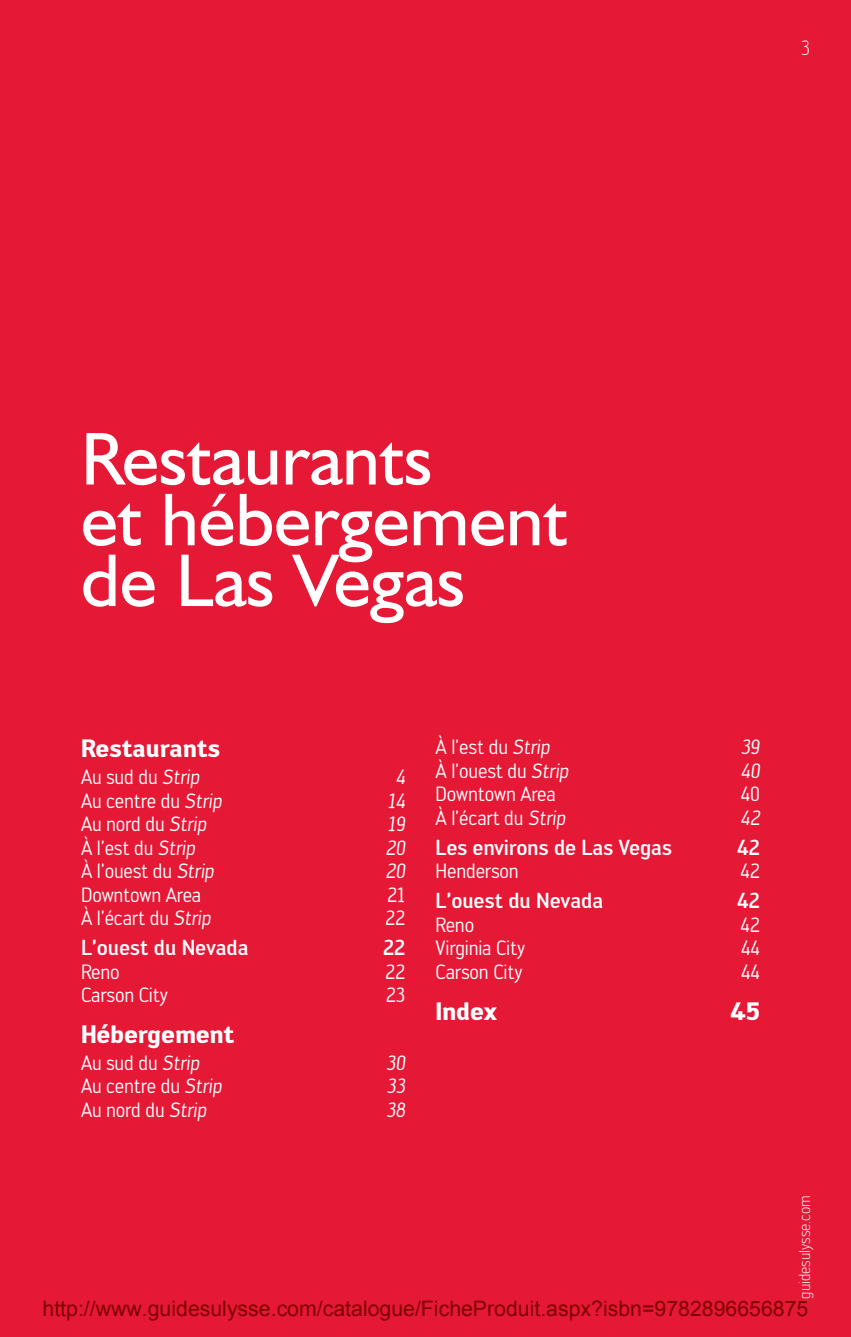
<style>
.page{position:relative;width:851px;height:1337px;background:#fff}
.page>*{position:absolute;margin:0;border:0;box-sizing:border-box;transform-origin:0 0}
.t1{font:75.15px/60.8px "Humanist 521 BT";color:#fff}
.t2{font:700 24.75px "Engel";letter-spacing:-.01em;color:#fff;scale:.95 1}
.t3{font:21.38px "Arial";color:#800000}
.t4{font:500 21.38px "Engel";letter-spacing:-.01em;color:#fff;scale:.95 1}
.t5{font:20.25px "Engel";letter-spacing:-.01em;color:#fff;scale:.95 1}
.t6{font:300 20.25px "Engel";color:#fff;scale:.9 1}
.t7{font:300 15.75px "Engel";color:#fff;scale:.95 1}
</style>
<div class="page">
<div style="left:0;top:0;width:850px;height:1336px;background:#e51836"></div>
<p class="t6" style="left:801px;top:36px;width:11px">3</p>
<h1 class="t1" style="left:81px;top:427px;width:488px">Restaurants<br>et hébergement de Las Vegas</h1>
<p class="t2" style="left:81px;top:733px;width:148px">Restaurants</p>
<p class="t5" style="left:81px;top:765px;width:129px">Au sud du Strip</p>
<p class="t5" style="left:395px;top:765px;width:15px">4</p>
<p class="t5" style="left:81px;top:789px;width:153px">Au centre du Strip</p>
<p class="t5" style="left:387px;top:789px;width:23px">14</p>
<p class="t5" style="left:81px;top:812px;width:136px">Au nord du Strip</p>
<p class="t5" style="left:387px;top:812px;width:23px">19</p>
<p class="t5" style="left:81px;top:836px;width:125px">À l’est du Strip</p>
<p class="t5" style="left:385px;top:836px;width:25px">20</p>
<p class="t5" style="left:81px;top:859px;width:144px">À l’ouest du Strip</p>
<p class="t5" style="left:385px;top:859px;width:25px">20</p>
<p class="t5" style="left:81px;top:883px;width:128px">Downtown Area</p>
<p class="t5" style="left:387px;top:883px;width:21px">21</p>
<p class="t5" style="left:81px;top:906px;width:141px">À l’écart du Strip</p>
<p class="t5" style="left:385px;top:906px;width:23px">22</p>
<p class="t4" style="left:81px;top:935px;width:178px">L’ouest du Nevada</p>
<p class="t4" style="left:383px;top:935px;width:25px">22</p>
<p class="t5" style="left:81px;top:960px;width:42px">Reno</p>
<p class="t5" style="left:385px;top:960px;width:23px">22</p>
<p class="t5" style="left:81px;top:983px;width:93px">Carson City</p>
<p class="t5" style="left:386px;top:983px;width:22px">23</p>
<p class="t2" style="left:81px;top:1019px;width:163px">Hébergement</p>
<p class="t5" style="left:81px;top:1051px;width:129px">Au sud du Strip</p>
<p class="t5" style="left:386px;top:1051px;width:25px">30</p>
<p class="t5" style="left:81px;top:1074px;width:153px">Au centre du Strip</p>
<p class="t5" style="left:386px;top:1074px;width:24px">33</p>
<p class="t5" style="left:81px;top:1098px;width:136px">Au nord du Strip</p>
<p class="t5" style="left:386px;top:1098px;width:24px">38</p>
<p class="t5" style="left:435px;top:735px;width:125px">À l’est du Strip</p>
<p class="t5" style="left:740px;top:735px;width:25px">39</p>
<p class="t5" style="left:435px;top:759px;width:144px">À l’ouest du Strip</p>
<p class="t5" style="left:740px;top:759px;width:25px">40</p>
<p class="t5" style="left:435px;top:782px;width:128px">Downtown Area</p>
<p class="t5" style="left:740px;top:782px;width:22px">40</p>
<p class="t5" style="left:435px;top:806px;width:141px">À l’écart du Strip</p>
<p class="t5" style="left:740px;top:806px;width:25px">42</p>
<p class="t4" style="left:435px;top:835px;width:250px">Les environs de Las Vegas</p>
<p class="t4" style="left:736px;top:835px;width:26px">42</p>
<p class="t5" style="left:435px;top:859px;width:89px">Henderson</p>
<p class="t5" style="left:740px;top:859px;width:22px">42</p>
<p class="t4" style="left:435px;top:888px;width:178px">L’ouest du Nevada</p>
<p class="t4" style="left:736px;top:888px;width:26px">42</p>
<p class="t5" style="left:435px;top:913px;width:42px">Reno</p>
<p class="t5" style="left:740px;top:913px;width:22px">42</p>
<p class="t5" style="left:435px;top:936px;width:96px">Virginia City</p>
<p class="t5" style="left:740px;top:936px;width:22px">44</p>
<p class="t5" style="left:435px;top:960px;width:93px">Carson City</p>
<p class="t5" style="left:740px;top:960px;width:22px">44</p>
<p class="t2" style="left:435px;top:996px;width:66px">Index</p>
<p class="t2" style="left:730px;top:996px;width:33px">45</p>
<p class="t7" style="left:795px;top:1298px;width:110px;rotate:-90deg">guidesulysse.com</p>
<p class="t3" style="left:43px;top:1294px;width:767px">http://www.guidesulysse.com/catalogue/FicheProduit.aspx?isbn=9782896656875</p>
</div>
